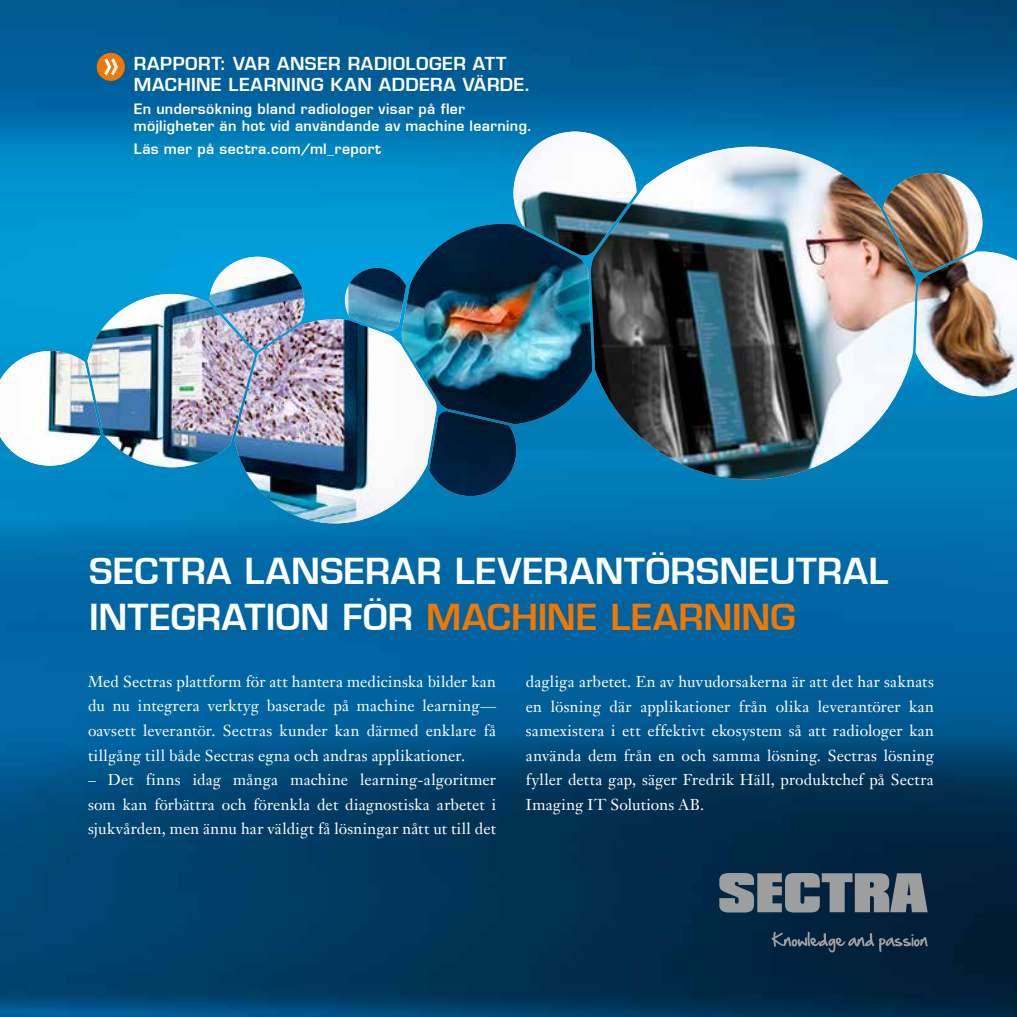
<style>
.page{position:relative;width:1017px;height:1017px;background:#fff}
.page>*{position:absolute;margin:0;border:0;box-sizing:border-box;transform-origin:0 0}
.t1{font:600 35px/45.5px "Eurostile";letter-spacing:.005em;color:#fff}
.t2{font:600 17.5px/21px "Eurostile";letter-spacing:.025em;color:#fff}
.t3{font:15.75px/24.5px "Janson Text";letter-spacing:.015em;color:#fff;text-align:justify}
.t4{font:600 14px/17.5px "Eurostile";letter-spacing:.025em;color:#fff}
.s1{color:#f07700}
</style>
<div class="page">
<img style="left:0;top:0;width:1017px;height:1017px">
<div style="left:97px;top:53px;width:28px;height:28px;background:#f07700;border-radius:50%"></div>
<svg style="left:104px;top:58px;width:14px;height:17px"></svg>
<img style="left:0;top:257px;width:437px;height:266px">
<img style="left:348px;top:224px;width:244px;height:272px">
<img style="left:513px;top:132px;width:504px;height:347px">
<svg style="left:719px;top:873px;width:209px;height:39px;background:#757f85"></svg>
<svg style="left:772px;top:932px;width:156px;height:20px;background:#263f53"></svg>
<p class="t2" style="left:134px;top:53px;width:398px">RAPPORT: VAR ANSER RADIOLOGER ATT<br>MACHINE LEARNING KAN ADDERA VÄRDE.</p>
<p class="t4" style="left:134px;top:100px;width:400px">En undersökning bland radiologer visar på fler möjligheter än hot vid användande av machine learning.</p>
<p class="t4" style="left:134px;top:140px;width:249px">Läs mer på sectra.com/ml_report</p>
<h1 class="t1" style="left:89px;top:548px;width:800px">SECTRA LANSERAR LEVERANTÖRSNEUTRAL<br>INTEGRATION FÖR <span class="s1">MACHINE LEARNING</span></h1>
<p class="t3" style="left:88px;top:669px;width:410px">Med Sectras plattform för att hantera medicinska bilder kan du nu integrera verktyg baserade på machine learning— oavsett leverantör. Sectras kunder kan därmed enklare få tillgång till både Sectras egna och andras applikationer.</p>
<p class="t3" style="left:88px;top:767px;width:410px">– Det finns idag många machine learning-algoritmer som kan förbättra och förenkla det diagnostiska arbetet i sjukvården, men ännu har väldigt få lösningar nått ut till det</p>
<p class="t3" style="left:526px;top:669px;width:410px">dagliga arbetet. En av huvudorsakerna är att det har saknats en lösning där applikationer från olika leverantörer kan samexistera i ett effektivt ekosystem så att radiologer kan använda dem från en och samma lösning. Sectras lösning fyller detta gap, säger Fredrik Häll, produktchef på Sectra Imaging IT Solutions AB.</p>
</div>
